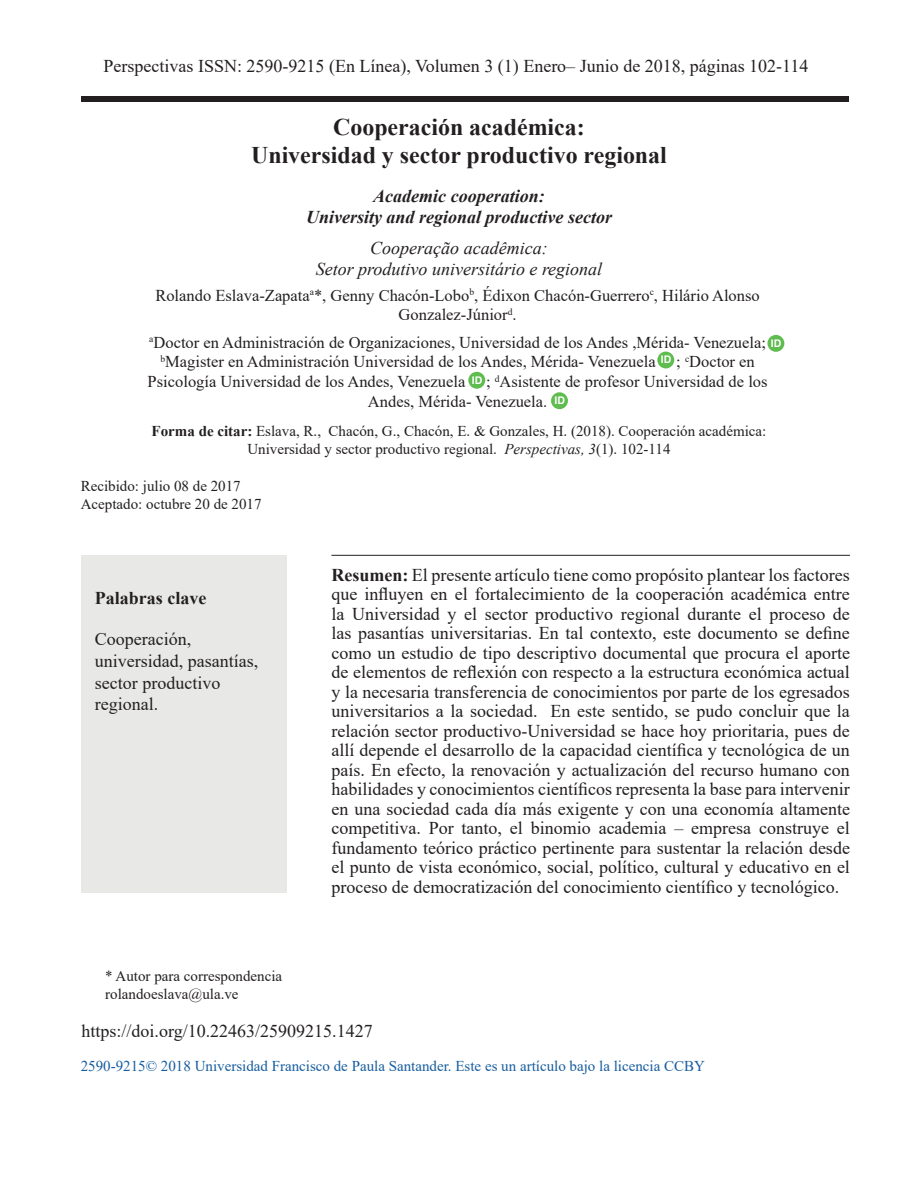
<style>
.page{position:relative;width:918px;height:1188px;background:#fff}
.page>*{position:absolute;margin:0;border:0;box-sizing:border-box;transform-origin:0 0}
.Título_1{font:700 23.85px "Times New Roman";color:#231f20}
.Resumen{font:18px/19.5px "Times New Roman";color:#231f20;text-align:justify}
.tituo_ingles{font:italic 700 18px "Times New Roman";color:#231f20}
.Título_1-2{font:italic 18px "Times New Roman";color:#231f20}
.Título_1-3{font:18px "Times New Roman";color:#231f20}
.t1{font:700 18px "Times New Roman";color:#231f20}
.Título_1-4{font:16.5px/19.8px "Times New Roman";color:#231f20}
.t2{font:15px/18px "Times New Roman";color:#231f20;text-align:center}
.t3{font:15px "Times New Roman";color:#175d9e}
.Título_1-5{font:700 10.5px "Helvetica LT Std";color:#fff}
.s1{font-weight:700}
.s2{font-style:italic}
</style>
<div class="page">
<div style="left:82px;top:96px;width:767px;height:6px;background:#231f20"></div>
<div style="left:82px;top:555px;width:205px;height:338px;background:#e8e9e7"></div>
<hr style="left:331px;top:555px;width:519px;height:1px;background:#231f20">
<div style="left:767px;top:335px;width:17px;height:17px;background:#5fbc4f;border-radius:50%"></div>
<div style="left:657px;top:352px;width:17px;height:16px;background:#5fbc4f;border-radius:50%"></div>
<div style="left:468px;top:372px;width:17px;height:17px;background:#5fbc4f;border-radius:50%"></div>
<div style="left:551px;top:392px;width:17px;height:17px;background:#5fbc4f;border-radius:50%"></div>
<p class="Resumen" style="left:104px;top:56px;width:707px">Perspectivas ISSN: 2590-9215 (En Línea), Volumen 3 (1) Enero– Junio de 2018, páginas 102-114</p>
<p class="Título_1" style="left:333px;top:110px;width:253px">Cooperación académica:</p>
<p class="Título_1" style="left:251px;top:138px;width:417px">Universidad y sector productivo regional</p>
<p class="tituo_ingles" style="left:373px;top:183px;width:173px">Academic cooperation:</p>
<p class="tituo_ingles" style="left:306px;top:205px;width:307px">University and regional productive sector</p>
<p class="Título_1-2" style="left:370px;top:235px;width:179px">Cooperação acadêmica:</p>
<p class="Título_1-2" style="left:316px;top:257px;width:288px">Setor produtivo universitário e regional</p>
<p class="Título_1-4" style="left:155px;top:285px;width:606px;text-align:center">Rolando Eslava-Zapata<sup>a</sup>*, Genny Chacón-Lobo<sup>b</sup>, Édixon Chacón-Guerrero<sup>c</sup>, Hilário Alonso<br>Gonzalez-Júnior<sup>d</sup>.</p>
<p class="Título_1-4" style="left:160px;top:332px;width:607px;text-indent:-11px"><sup>a</sup>Doctor en Administración de Organizaciones, Universidad de los Andes ,Mérida- Venezuela; <sup>b</sup>Magister en Administración Universidad de los Andes, Mérida- Venezuela</p>
<p class="Título_1-5" style="left:771px;top:337px;width:12px">ID</p>
<p class="Título_1-5" style="left:661px;top:353px;width:12px">ID</p>
<p class="Título_1-4" style="left:676px;top:351px;width:80px">; <sup>c</sup>Doctor en</p>
<p class="Título_1-4" style="left:368px;top:371px;width:401px;text-indent:118px">; <sup>d</sup>Asistente de profesor Universidad de los<br>Andes, Mérida- Venezuela.</p>
<p class="Título_1-4" style="left:148px;top:371px;width:319px">Psicología Universidad de los Andes, Venezuela</p>
<p class="Título_1-5" style="left:472px;top:373px;width:12px">ID</p>
<p class="Título_1-5" style="left:555px;top:394px;width:12px">ID</p>
<p class="t2" style="left:152px;top:422px;width:616px"><span class="s1">Forma de citar:</span> Eslava, R., Chacón, G., Chacón, E. &amp; Gonzales, H. (2018). Cooperación académica:<br>Universidad y sector productivo regional. <span class="s2">Perspectivas, 3</span>(1). 102-114</p>
<p class="t2" style="left:81px;top:476px;width:162px">Recibido: julio 08 de 2017</p>
<p class="t2" style="left:81px;top:494px;width:182px">Aceptado: octubre 20 de 2017</p>
<p class="t1" style="left:95px;top:585px;width:113px">Palabras clave</p>
<p class="Resumen" style="left:95px;top:628px;width:165px;line-height:21.6px;text-align:left">Cooperación, universidad, pasantías, sector productivo regional.</p>
<p class="t2" style="left:105px;top:966px;width:179px">* Autor para correspondencia</p>
<p class="t2" style="left:105px;top:984px;width:135px">rolandoeslava@ula.ve</p>
<p class="Resumen" style="left:331px;top:564px;width:520px"><span class="s1">Resumen:</span> El presente artículo tiene como propósito plantear los factores que influyen en el fortalecimiento de la cooperación académica entre la Universidad y el sector productivo regional durante el proceso de las pasantías universitarias. En tal contexto, este documento se define como un estudio de tipo descriptivo documental que procura el aporte de elementos de reflexión con respecto a la estructura económica actual y la necesaria transferencia de conocimientos por parte de los egresados universitarios a la sociedad. En este sentido, se pudo concluir que la relación sector productivo-Universidad se hace hoy prioritaria, pues de allí depende el desarrollo de la capacidad científica y tecnológica de un país. En efecto, la renovación y actualización del recurso humano con habilidades y conocimientos científicos representa la base para intervenir en una sociedad cada día más exigente y con una economía altamente competitiva. Por tanto, el binomio academia – empresa construye el fundamento teórico práctico pertinente para sustentar la relación desde el punto de vista económico, social, político, cultural y educativo en el proceso de democratización del conocimiento científico y tecnológico.</p>
<p class="Título_1-3" style="left:82px;top:1018px;width:293px">https://doi.org/10.22463/25909215.1427</p>
<p class="t3" style="left:81px;top:1055px;width:626px">2590-9215© 2018 Universidad Francisco de Paula Santander. Este es un artículo bajo la licencia CCBY</p>
</div>
